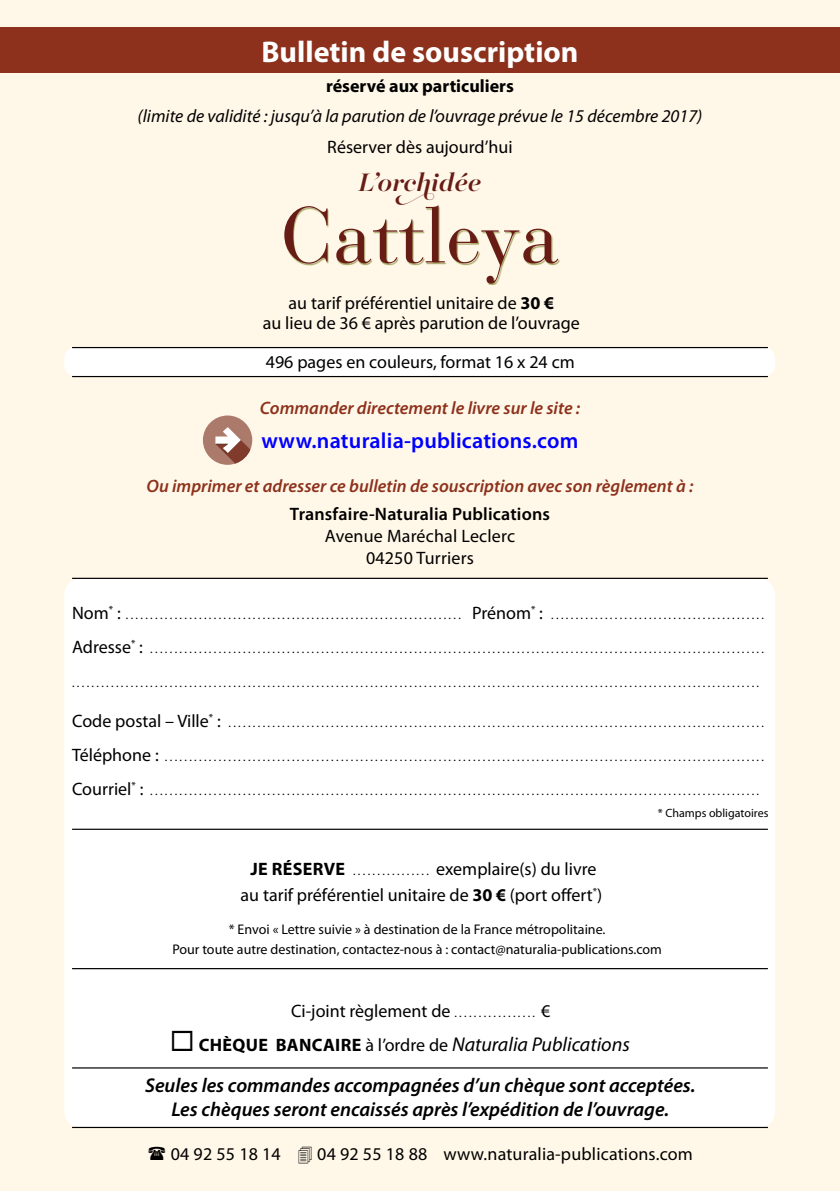
<style>
.page{position:relative;width:840px;height:1191px;background:#fff}
.page>*{position:absolute;margin:0;border:0;box-sizing:border-box;transform-origin:0 0}
.t1{font:78.2px "Bauer Bodoni";color:#681c16}
.t2{font:700 30px "Myriad Pro";color:#fff}
.t3{font:italic 500 28.2px "Majesti Banner";color:#681c16}
.t4{font:600 22px "Myriad Pro";letter-spacing:.01em;color:#00f}
.t5{font:italic 600 20px/24px "Myriad Pro";color:#000;text-align:center}
.t6{font:italic 20px "Myriad Pro";color:#000}
.t7{font:18px/25.6px "Myriad Pro";color:#000;text-align:center}
.t8{font:italic 600 18px "Myriad Pro";color:#8d311c}
.t9{font:italic 18px "Myriad Pro";color:#000}
.t10{font:600 18px "Myriad Pro";letter-spacing:.01em;color:#000}
.t11{font:700 18px "Myriad Pro";color:#000}
.t12{font:14px/20px "Myriad Pro";color:#000;text-align:center}
.t13{font:12px/21.6px "Myriad Pro";color:#000}
.s1{font-weight:700}
.s2{font-size:18px}
.s3{font-size:12px}
.s4{font-weight:700;font-style:normal;font-size:18px}
.s5{font-style:normal;font-size:18px}
</style>
<div class="page">
<div style="left:0;top:0;width:839px;height:1191px;background:#fff8e8"></div>
<div style="left:64px;top:578px;width:710px;height:550px;background:#fff;border-radius:17px"></div>
<div style="left:64px;top:347px;width:710px;height:29px;background:#fff;border-radius:12px"></div>
<div style="left:0;top:27px;width:839px;height:46px;background:#8d311c"></div>
<hr style="left:72px;top:1126px;width:695px;height:2px;background:#000">
<hr style="left:72px;top:1067px;width:695px;height:1px;background:#000">
<hr style="left:72px;top:968px;width:695px;height:1px;background:#000">
<hr style="left:72px;top:828px;width:695px;height:2px;background:#000">
<hr style="left:72px;top:376px;width:695px;height:1px;background:#000">
<hr style="left:72px;top:578px;width:695px;height:1px;background:#000">
<hr style="left:72px;top:347px;width:695px;height:1px;background:#000">
<svg style="left:285px;top:206px;width:274px;height:79px"></svg>
<div style="left:203px;top:415px;width:49px;height:50px;background:#ab7a6a;border-radius:50%"></div>
<svg style="left:215px;top:427px;width:35px;height:36px"></svg>
<h2 class="t2" style="left:261px;top:32px;width:318px">Bulletin de souscription</h2>
<h3 class="t11" style="left:326px;top:74px;width:189px">réservé aux particuliers</h3>
<h3 class="t9" style="left:138px;top:105px;width:566px">(limite de validité : jusqu’à la parution de l’ouvrage prévue le 15 décembre 2017)</h3>
<h3 class="t7" style="left:327px;top:134px;width:187px">Réserver dès aujourd’hui</h3>
<h3 class="t3" style="left:358px;top:164px;width:125px">L’orchidée</h3>
<h1 class="t1" style="left:280px;top:189px;width:280px">Cattleya</h1>
<h3 class="t7" style="left:263px;top:293px;width:318px;line-height:20px">au tarif préférentiel unitaire de <span class="s1">30 €<br></span>au lieu de 36 € après parution de l’ouvrage</h3>
<h3 class="t7" style="left:265px;top:349px;width:310px">496 pages en couleurs, format 16 x 24 cm</h3>
<h3 class="t8" style="left:259px;top:397px;width:322px">Commander directement le livre sur le site :</h3>
<h3 class="t4" style="left:261px;top:426px;width:318px">www.naturalia-publications.com</h3>
<h3 class="t8" style="left:146px;top:474px;width:548px">Ou imprimer et adresser ce bulletin de souscription avec son règlement à :</h3>
<h3 class="t10" style="left:290px;top:502px;width:261px">Transfaire-Naturalia Publications</h3>
<h3 class="t7" style="left:325px;top:524px;width:191px;line-height:22px">Avenue Maréchal Leclerc<br>04250 Turriers</h3>
<p class="t13" style="left:72px;top:604px;width:693px"><span class="s2">Nom</span><sup>*</sup> <span class="s2">:</span> ..................................................................... <span class="s2">Prénom</span><sup>*</sup> <span class="s2">:</span> ............................................</p>
<p class="t13" style="left:72px;top:638px;width:693px"><span class="s2">Adresse</span><sup>*</sup> <span class="s2">:</span> ..............................................................................................................................</p>
<p class="t13" style="left:72px;top:672px;width:688px">.............................................................................................................................................</p>
<p class="t13" style="left:72px;top:712px;width:693px"><span class="s2">Code postal – Ville</span><sup>*</sup> <span class="s2">:</span> ..............................................................................................................</p>
<p class="t13" style="left:72px;top:746px;width:693px"><span class="s2">Téléphone :</span> ...........................................................................................................................</p>
<p class="t13" style="left:657px;top:780px;width:112px;text-indent:-585px"><span class="s2">Courriel</span><sup>*</sup> <span class="s2">:</span> .............................................................................................................................<br>* Champs obligatoires</p>
<h3 class="t7" style="left:240px;top:855px;width:363px"><span class="s1">Je réserve</span> <span class="s3">. . . . . . . . . . . . . . . .</span> exemplaire(s) du livre au tarif préférentiel unitaire de <span class="s1">30 €</span> (port offert<sup>*</sup>)</h3>
<p class="t12" style="left:172px;top:919px;width:491px">* Envoi « Lettre suivie » à destination de la France métropolitaine.<br>Pour toute autre destination, contactez-nous à : contact@naturalia-publications.com</p>
<h3 class="t7" style="left:291px;top:997px;width:261px">Ci-joint règlement de <span class="s3">.................</span> €</h3>
<h3 class="t6" style="left:170px;top:1031px;width:461px">◻ <span class="s4">Chèque bancaire</span> <span class="s5">à l’ordre de</span> Naturalia Publications</h3>
<h3 class="t5" style="left:145px;top:1072px;width:551px">Seules les commandes accompagnées d’un chèque sont acceptées.<br>Les chèques seront encaissés après l’expédition de l’ouvrage.</h3>
<h3 class="t7" style="left:171px;top:1140px;width:523px">04 92 55 18 14 ✔ 04 92 55 18 88 www.naturalia-publications.com</h3>
</div>
